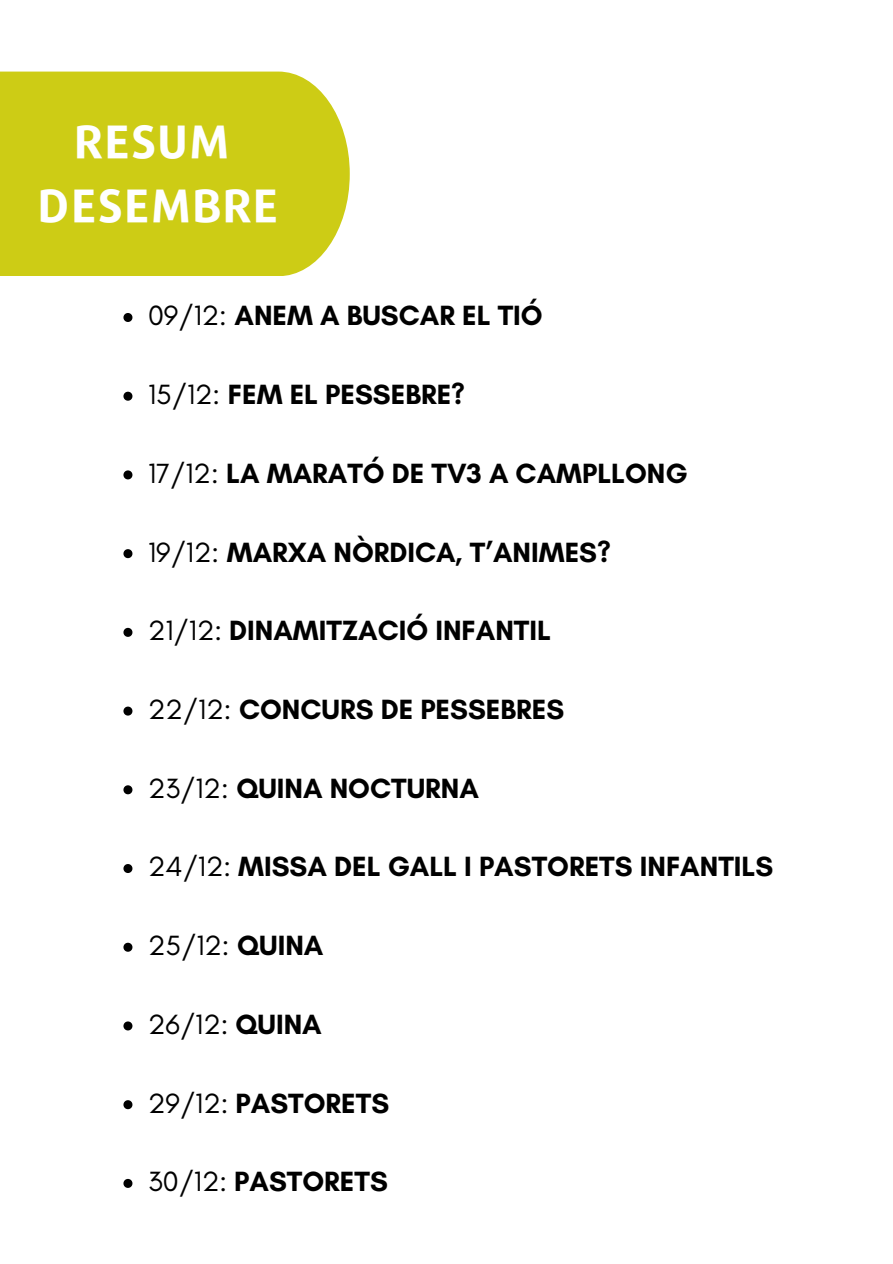
<style>
.page{position:relative;width:893px;height:1264px;background:#fff}
.page>*{position:absolute;margin:0;border:0;box-sizing:border-box;transform-origin:0 0}
.t1{font:700 46.5px/64.1px "Repo";color:#fff;text-align:center}
.t2{font:700 28.35px "Glacial Indifference";color:#000}
.t3{font:28.35px "Glacial Indifference";color:#000}
.s1{font-weight:400}
.s2{font-weight:700}
</style>
<div class="page">
<div style="left:0;top:72px;width:350px;height:204px;background:#cdcc15"></div>
<svg style="left:123px;top:313px;width:9px;height:9px"></svg>
<svg style="left:123px;top:392px;width:9px;height:9px"></svg>
<svg style="left:123px;top:470px;width:9px;height:9px"></svg>
<svg style="left:123px;top:549px;width:9px;height:9px"></svg>
<svg style="left:123px;top:628px;width:9px;height:9px"></svg>
<svg style="left:123px;top:706px;width:9px;height:9px"></svg>
<svg style="left:123px;top:785px;width:9px;height:9px"></svg>
<svg style="left:123px;top:864px;width:9px;height:9px"></svg>
<svg style="left:123px;top:942px;width:9px;height:9px"></svg>
<svg style="left:123px;top:1021px;width:9px;height:9px"></svg>
<svg style="left:123px;top:1100px;width:9px;height:9px"></svg>
<svg style="left:123px;top:1178px;width:9px;height:9px"></svg>
<h1 class="t1" style="left:38px;top:108px;width:244px">RESUM<br>DESEMBRE</h1>
<p class="t2" style="left:148px;top:298px;width:396px"><span class="s1">09/12:</span> ANEM A BUSCAR EL TIÓ</p>
<p class="t2" style="left:148px;top:377px;width:318px"><span class="s1">15/12:</span> FEM EL PESSEBRE?</p>
<p class="t2" style="left:148px;top:456px;width:541px"><span class="s1">17/12:</span> LA MARATÓ DE TV3 A CAMPLLONG</p>
<p class="t2" style="left:148px;top:534px;width:464px"><span class="s1">19/12:</span> MARXA NÒRDICA, T’ANIMES?</p>
<p class="t2" style="left:148px;top:613px;width:404px"><span class="s1">21/12:</span> DINAMITZACIÓ INFANTIL</p>
<p class="t2" style="left:148px;top:692px;width:417px"><span class="s1">22/12:</span> CONCURS DE PESSEBRES</p>
<p class="t2" style="left:148px;top:770px;width:332px"><span class="s1">23/12:</span> QUINA NOCTURNA</p>
<p class="t2" style="left:148px;top:849px;width:626px"><span class="s1">24/12:</span> MISSA DEL GALL I PASTORETS INFANTILS</p>
<p class="t3" style="left:148px;top:928px;width:177px">25/12: <span class="s2">QUINA</span></p>
<p class="t3" style="left:148px;top:1006px;width:175px">26/12: <span class="s2">QUINA</span></p>
<p class="t2" style="left:148px;top:1085px;width:243px"><span class="s1">29/12:</span> PASTORETS</p>
<p class="t2" style="left:148px;top:1164px;width:241px"><span class="s1">30/12:</span> PASTORETS</p>
</div>
